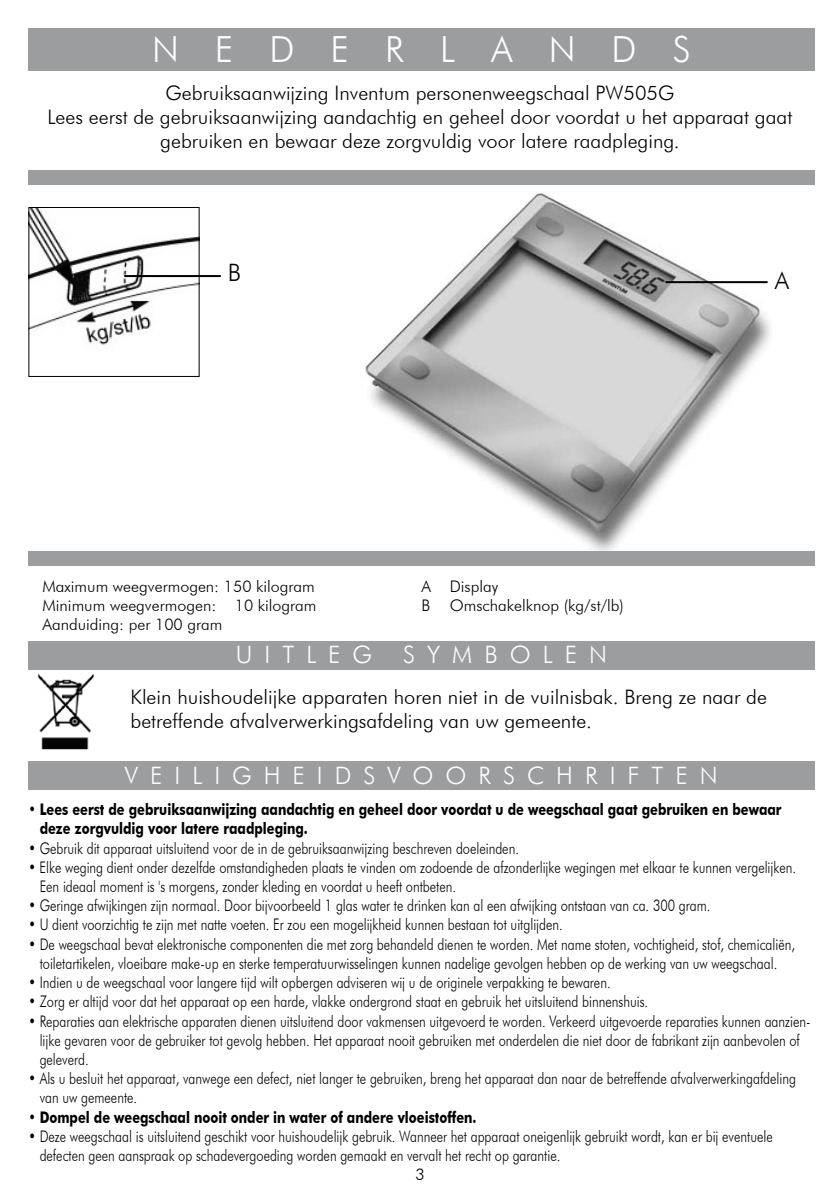
<style>
.page{position:relative;width:840px;height:1191px;background:#fff}
.page>*{position:absolute;margin:0;border:0;box-sizing:border-box;transform-origin:0 0}
.t1{font:300 36px "Futura BT";letter-spacing:1em;color:#fff}
.t2{font:300 24px "Futura BT";letter-spacing:.5em;color:#fff}
.t3{font:300 24px "Futura BT";color:#000}
.t4{font:300 20px/24px "Futura BT";color:#000;text-align:center}
.t5{font:300 16px/19.2px "Futura BT";color:#000;scale:.8 1}
.t6{font:700 16px/19.2px "Futura BT";color:#000;scale:.8 1}
.t7{font:300 16px/19.2px "Futura BT";color:#000;text-align:justify}
</style>
<div class="page">
<img style="left:356px;top:184px;width:418px;height:367px">
<img style="left:30px;top:209px;width:167px;height:136px">
<div style="left:28px;top:207px;width:171px;height:170px;border:1px solid #000"></div>
<hr style="left:665px;top:281px;width:102px;height:2px;background:#000">
<hr style="left:124px;top:275px;width:97px;height:2px;background:#000">
<div style="left:28px;top:28px;width:786px;height:43px;background:#9c9d9f"></div>
<div style="left:28px;top:551px;width:786px;height:15px;background:#9c9d9f"></div>
<div style="left:28px;top:170px;width:786px;height:14px;background:#9c9d9f"></div>
<div style="left:28px;top:761px;width:786px;height:28px;background:#9c9d9f"></div>
<img style="left:37px;top:674px;width:56px;height:76px">
<div style="left:28px;top:641px;width:786px;height:28px;background:#9c9d9f"></div>
<h1 class="t1" style="left:152px;top:28px;width:540px">NEDERLANDS</h1>
<p class="t4" style="left:48px;top:81px;width:745px">Gebruiksaanwijzing Inventum personenweegschaal PW505G<br>Lees eerst de gebruiksaanwijzing aandachtig en geheel door voordat u het apparaat gaat gebruiken en bewaar deze zorgvuldig voor latere raadpleging.</p>
<h2 class="t3" style="left:228px;top:258px;width:15px">B</h2>
<h2 class="t3" style="left:774px;top:266px;width:16px">A</h2>
<p class="t7" style="left:43px;top:576px;width:275px">Maximum weegvermogen: 150 kilogram Minimum weegvermogen: 10 kilogram Aanduiding: per 100 gram</p>
<p class="t7" style="left:421px;top:576px;width:204px">A Display<br>B Omschakelknop (kg/st/lb)</p>
<h2 class="t2" style="left:236px;top:640px;width:138px">UITLEG</h2>
<h2 class="t2" style="left:403px;top:640px;width:205px">SYMBOLEN</h2>
<p class="t4" style="left:130px;top:685px;width:637px;text-align:left">Klein huishoudelijke apparaten horen niet in de vuilnisbak. Breng ze naar de betreffende afvalverwerkingsafdeling van uw gemeente.</p>
<h2 class="t2" style="left:125px;top:760px;width:594px">VEILIGHEIDSVOORSCHRIFTEN</h2>
<p class="t6" style="left:40px;top:800px;width:928px;text-indent:-11px">• Lees eerst de gebruiksaanwijzing aandachtig en geheel door voordat u de weegschaal gaat gebruiken en bewaar deze zorgvuldig voor latere raadpleging.</p>
<p class="t5" style="left:28px;top:838px;width:614px">• Gebruik dit apparaat uitsluitend voor de in de gebruiksaanwijzing beschreven doeleinden.</p>
<p class="t5" style="left:40px;top:857px;width:946px;text-indent:-11px">• Elke weging dient onder dezelfde omstandigheden plaats te vinden om zodoende de afzonderlijke wegingen met elkaar te kunnen vergelijken.<br>Een ideaal moment is 's morgens, zonder kleding en voordat u heeft ontbeten.</p>
<p class="t5" style="left:28px;top:896px;width:853px">• Geringe afwijkingen zijn normaal. Door bijvoorbeeld 1 glas water te drinken kan al een afwijking ontstaan van ca. 300 gram.</p>
<p class="t5" style="left:28px;top:915px;width:669px">• U dient voorzichtig te zijn met natte voeten. Er zou een mogelijkheid kunnen bestaan tot uitglijden.</p>
<p class="t5" style="left:28px;top:934px;width:959px;text-align:center">• De weegschaal bevat elektronische componenten die met zorg behandeld dienen te worden. Met name stoten, vochtigheid, stof, chemicaliën, toiletartikelen, vloeibare make-up en sterke temperatuurwisselingen kunnen nadelige gevolgen hebben op de werking van uw weegschaal.</p>
<p class="t5" style="left:28px;top:972px;width:729px">• Indien u de weegschaal voor langere tijd wilt opbergen adviseren wij u de originele verpakking te bewaren.</p>
<p class="t5" style="left:28px;top:992px;width:776px">• Zorg er altijd voor dat het apparaat op een harde, vlakke ondergrond staat en gebruik het uitsluitend binnenshuis.</p>
<p class="t5" style="left:40px;top:1011px;width:962px;text-indent:-11px">• Reparaties aan elektrische apparaten dienen uitsluitend door vakmensen uitge-voerd te worden. Verkeerd uitgevoerde reparaties kunnen aanzien&shy;lijke gevaren voor de gebruiker tot gevolg hebben. Het apparaat nooit gebruiken met onderdelen die niet door de fabrikant zijn aanbevolen of geleverd.</p>
<p class="t5" style="left:40px;top:1068px;width:946px;text-indent:-11px">• Als u besluit het apparaat, vanwege een defect, niet langer te gebruiken, breng het apparaat dan naar de betreffende afvalverwerkingafdeling van uw gemeente.</p>
<p class="t6" style="left:28px;top:1107px;width:561px">• Dompel de weegschaal nooit onder in water of andere vloeistoffen.</p>
<p class="t5" style="left:40px;top:1126px;width:917px;text-indent:-11px">• Deze weegschaal is uitsluitend geschikt voor huishoudelijk gebruik. Wanneer het apparaat oneigenlijk gebruikt wordt, kan er bij eventuele defecten geen aanspraak op schadevergoeding worden gemaakt en vervalt het recht op garantie.</p>
<p class="t7" style="left:415px;top:1165px;width:11px">3</p>
</div>
